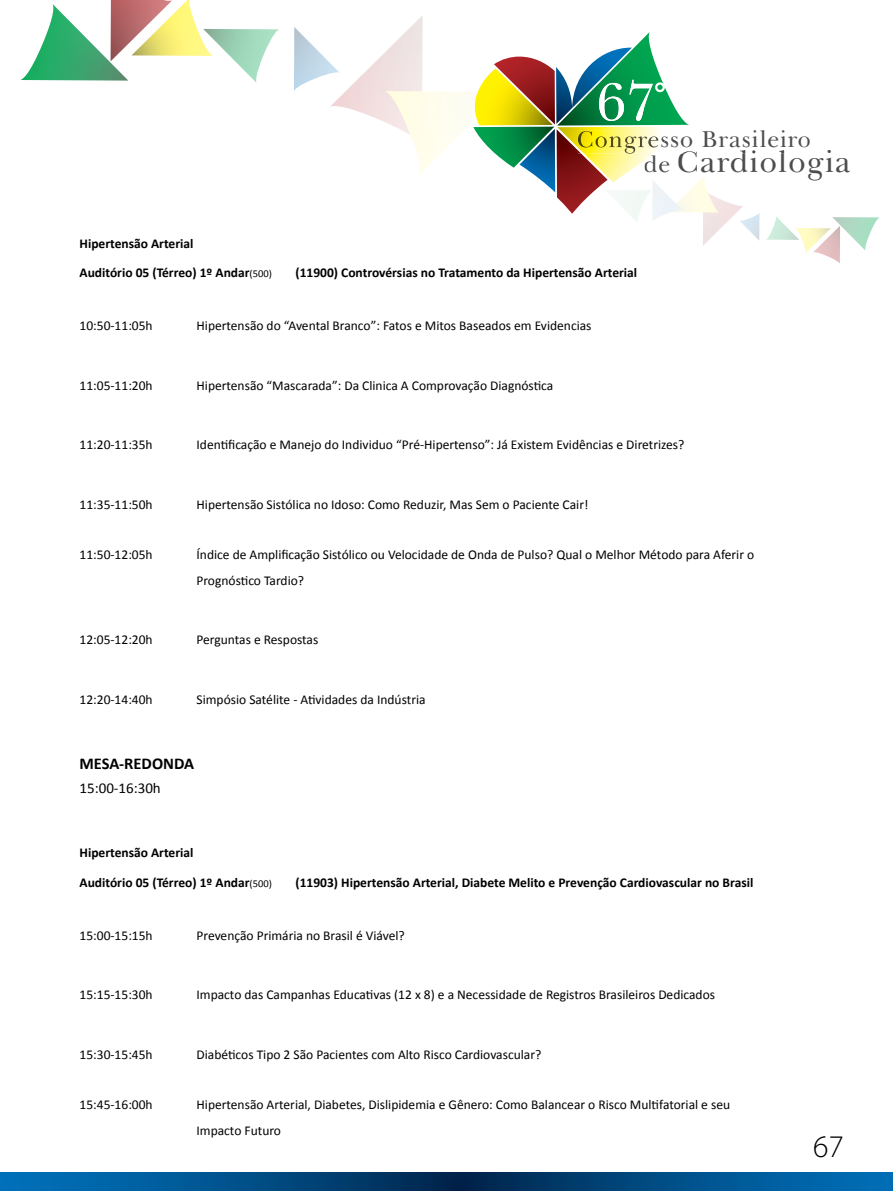
<style>
.page{position:relative;width:893px;height:1191px;background:#fff}
.page>*{position:absolute;margin:0;border:0;box-sizing:border-box;transform-origin:0 0}
.t1{font:300 31.5px "Myriad Pro";color:#000}
.t2{font:31.05px "New Baskerville IT Cby BT";letter-spacing:.04em;color:#4d4d4f}
.t3{font:23.7px "New Baskerville IT Cby BT";letter-spacing:.04em;color:#4d4d4f}
.t4{font:700 16.5px "Calibri";color:#000}
.t5{font:15px "Calibri";color:#000}
.t6{font:13.5px/25.8px "Calibri";color:#000}
.t7{font:700 13.5px/29.7px "Calibri";color:#000}
.s1{font-weight:400;font-size:10.5px}
.s2{font-size:23.7px}
</style>
<div class="page">
<svg style="left:20px;top:0;width:259px;height:83px"></svg>
<svg style="left:0;top:1172px;width:1px;height:19px"></svg>
<svg style="left:1px;top:1172px;width:892px;height:19px;background:#004e87"></svg>
<svg style="left:294px;top:15px;width:586px;height:248px"></svg>
<p class="t7" style="left:80px;top:228px;width:194px">Hipertensão Arterial<br>Auditório 05 (Térreo) 1º Andar<span class="s1">(500)</span></p>
<h3 class="t3" style="left:577px;top:124px;width:235px">Congresso Brasileiro</h3>
<h2 class="t2" style="left:644px;top:143px;width:209px"><span class="s2">de</span> Cardiologia</h2>
<p class="t7" style="left:296px;top:258px;width:343px">(11900) Controvérsias no Tratamento da Hipertensão Arterial</p>
<p class="t6" style="left:80px;top:313px;width:75px">10:50-11:05h</p>
<p class="t6" style="left:197px;top:313px;width:397px">Hipertensão do “Avental Branco”: Fatos e Mitos Baseados em Evidencias</p>
<p class="t6" style="left:80px;top:372px;width:75px">11:05-11:20h</p>
<p class="t6" style="left:197px;top:372px;width:358px">Hipertensão “Mascarada”: Da Clinica A Comprovação Diagnóstica</p>
<p class="t6" style="left:80px;top:432px;width:75px">11:20-11:35h</p>
<p class="t6" style="left:197px;top:432px;width:489px">Identificação e Manejo do Individuo “Pré-Hipertenso”: Já Existem Evidências e Diretrizes?</p>
<p class="t6" style="left:80px;top:491px;width:75px">11:35-11:50h</p>
<p class="t6" style="left:197px;top:491px;width:393px">Hipertensão Sistólica no Idoso: Como Reduzir, Mas Sem o Paciente Cair!</p>
<p class="t6" style="left:80px;top:542px;width:75px">11:50-12:05h</p>
<p class="t6" style="left:197px;top:542px;width:559px">Índice de Amplificação Sistólico ou Velocidade de Onda de Pulso? Qual o Melhor Método para Aferir o<br>Prognóstico Tardio?</p>
<p class="t6" style="left:80px;top:627px;width:75px">12:05-12:20h</p>
<p class="t6" style="left:197px;top:627px;width:123px">Perguntas e Respostas</p>
<p class="t6" style="left:80px;top:686px;width:75px">12:20-14:40h</p>
<p class="t6" style="left:197px;top:686px;width:231px">Simpósio Satélite - Atividades da Indústria</p>
<p class="t4" style="left:80px;top:752px;width:116px">MESA-REDONDA</p>
<p class="t5" style="left:80px;top:778px;width:83px">15:00-16:30h</p>
<p class="t7" style="left:80px;top:837px;width:115px">Hipertensão Arterial</p>
<p class="t7" style="left:80px;top:867px;width:194px">Auditório 05 (Térreo) 1º Andar<span class="s1">(500)</span></p>
<p class="t7" style="left:296px;top:867px;width:459px">(11903) Hipertensão Arterial, Diabete Melito e Prevenção Cardiovascular no Brasil</p>
<p class="t6" style="left:80px;top:922px;width:75px">15:00-15:15h</p>
<p class="t6" style="left:197px;top:922px;width:210px">Prevenção Primária no Brasil é Viável?</p>
<p class="t6" style="left:80px;top:981px;width:75px">15:15-15:30h</p>
<p class="t6" style="left:197px;top:981px;width:520px">Impacto das Campanhas Educativas (12 x 8) e a Necessidade de Registros Brasileiros Dedicados</p>
<p class="t6" style="left:80px;top:1041px;width:75px">15:30-15:45h</p>
<p class="t6" style="left:197px;top:1041px;width:346px">Diabéticos Tipo 2 São Pacientes com Alto Risco Cardiovascular?</p>
<p class="t6" style="left:80px;top:1091px;width:75px">15:45-16:00h</p>
<p class="t6" style="left:197px;top:1091px;width:535px">Hipertensão Arterial, Diabetes, Dislipidemia e Gênero: Como Balancear o Risco Multifatorial e seu<br>Impacto Futuro</p>
<h1 class="t1" style="left:813px;top:1129px;width:32px">67</h1>
</div>
